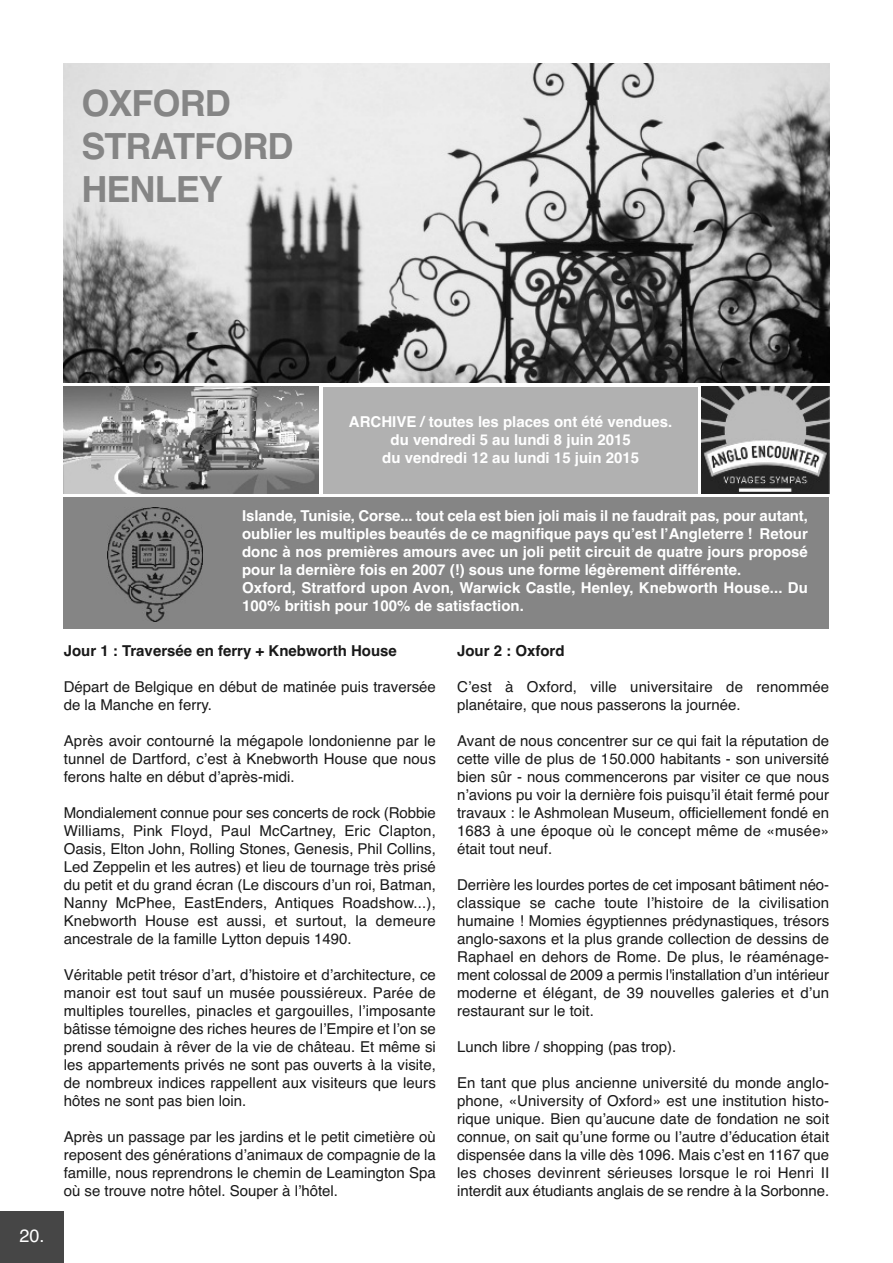
<style>
.page{position:relative;width:893px;height:1263px;background:#fff}
.page>*{position:absolute;margin:0;border:0;box-sizing:border-box;transform-origin:0 0}
.t1{font:700 36px/43.2px "Helvetica";letter-spacing:-.025em;color:#858585}
.t2{font:18px "Helvetica";color:#fff}
.t3{font:15px/18px "Helvetica";color:#191919;text-align:justify}
.t4{font:700 15px/18px "Helvetica";color:#fff;text-align:center}
.t5{font:700 15px "Helvetica";color:#191919}
</style>
<div class="page">
<img style="left:64px;top:64px;width:765px;height:319px">
<img style="left:64px;top:387px;width:255px;height:106px">
<div style="left:323px;top:387px;width:375px;height:106px;background:#b1b1b1"></div>
<div style="left:64px;top:497px;width:765px;height:132px;background:#858585"></div>
<img style="left:702px;top:387px;width:127px;height:106px">
<img style="left:107px;top:508px;width:95px;height:113px">
<div style="left:0;top:1212px;width:64px;height:51px;background:#464646"></div>
<h1 class="t1" style="left:81px;top:82px;width:214px">OXFORD<br>STRATFORD<br>HENLEY</h1>
<p class="t2" style="left:19px;top:1226px;width:27px">20.</p>
<p class="t4" style="left:349px;top:413px;width:325px">ARCHIVE / toutes les places ont été vendues. du vendredi 5 au lundi 8 juin 2015<br>du vendredi 12 au lundi 15 juin 2015</p>
<p class="t4" style="left:242px;top:507px;width:567px;text-align:left">Islande, Tunisie, Corse... tout cela est bien joli mais il ne faudrait pas, pour autant, oublier les multiples beautés de ce magnifique pays qu’est l’Angleterre ! Retour donc à nos premières amours avec un joli petit circuit de quatre jours proposé pour la dernière fois en 2007 (!) sous une forme légèrement différente.<br>Oxford, Stratford upon Avon, Warwick Castle, Henley, Knebworth House... Du 100% british pour 100% de satisfaction.</p>
<p class="t5" style="left:64px;top:642px;width:335px">Jour 1 : Traversée en ferry + Knebworth House</p>
<p class="t3" style="left:64px;top:678px;width:374px">Départ de Belgique en début de matinée puis traversée de la Manche en ferry.</p>
<p class="t3" style="left:64px;top:732px;width:374px">Après avoir contourné la mégapole londonienne par le tunnel de Dartford, c’est à Knebworth House que nous ferons halte en début d’après-midi.</p>
<p class="t3" style="left:64px;top:804px;width:374px">Mondialement connue pour ses concerts de rock (Robbie Williams, Pink Floyd, Paul McCartney, Eric Clapton, Oasis, Elton John, Rolling Stones, Genesis, Phil Collins, Led Zeppelin et les autres) et lieu de tournage très prisé du petit et du grand écran (Le discours d’un roi, Batman, Nanny McPhee, EastEnders, Antiques Roadshow...), Knebworth House est aussi, et surtout, la demeure ancestrale de la famille Lytton depuis 1490.</p>
<p class="t3" style="left:64px;top:966px;width:374px">Véritable petit trésor d’art, d’histoire et d’architecture, ce manoir est tout sauf un musée poussiéreux. Parée de multiples tourelles, pinacles et gargouilles, l’imposante bâtisse témoigne des riches heures de l’Empire et l’on se prend soudain à rêver de la vie de château. Et même si les appartements privés ne sont pas ouverts à la visite, de nombreux indices rappellent aux visiteurs que leurs hôtes ne sont pas bien loin.</p>
<p class="t3" style="left:64px;top:1128px;width:374px">Après un passage par les jardins et le petit cimetière où reposent des générations d’animaux de compagnie de la famille, nous reprendrons le chemin de Leamington Spa où se trouve notre hôtel. Souper à l’hôtel.</p>
<p class="t5" style="left:457px;top:642px;width:109px">Jour 2 : Oxford</p>
<p class="t3" style="left:457px;top:678px;width:374px">C’est à Oxford, ville universitaire de renommée planétaire, que nous passerons la journée.</p>
<p class="t3" style="left:457px;top:732px;width:374px">Avant de nous concentrer sur ce qui fait la réputation de cette ville de plus de 150.000 habitants - son université bien sûr - nous commencerons par visiter ce que nous n’avions pu voir la dernière fois puisqu’il était fermé pour travaux : le Ashmolean Museum, officiellement fondé en 1683 à une époque où le concept même de «musée» était tout neuf.</p>
<p class="t3" style="left:457px;top:876px;width:374px">Derrière les lourdes portes de cet imposant bâtiment néo&shy;classique se cache toute l’histoire de la civilisation humaine ! Momies égyptiennes prédynastiques, trésors anglo-saxons et la plus grande collection de dessins de Raphael en dehors de Rome. De plus, le réaménage&shy;ment colossal de 2009 a permis l'installation d’un intérieur moderne et élégant, de 39 nouvelles galeries et d’un restaurant sur le toit.</p>
<p class="t3" style="left:457px;top:1038px;width:221px">Lunch libre / shopping (pas trop).</p>
<p class="t3" style="left:457px;top:1074px;width:374px">En tant que plus ancienne université du monde anglo&shy;phone, «University of Oxford» est une institution histo&shy;rique unique. Bien qu’aucune date de fondation ne soit connue, on sait qu’une forme ou l’autre d’éducation était dispensée dans la ville dès 1096. Mais c’est en 1167 que les choses devinrent sérieuses lorsque le roi Henri II interdit aux étudiants anglais de se rendre à la Sorbonne.</p>
</div>
